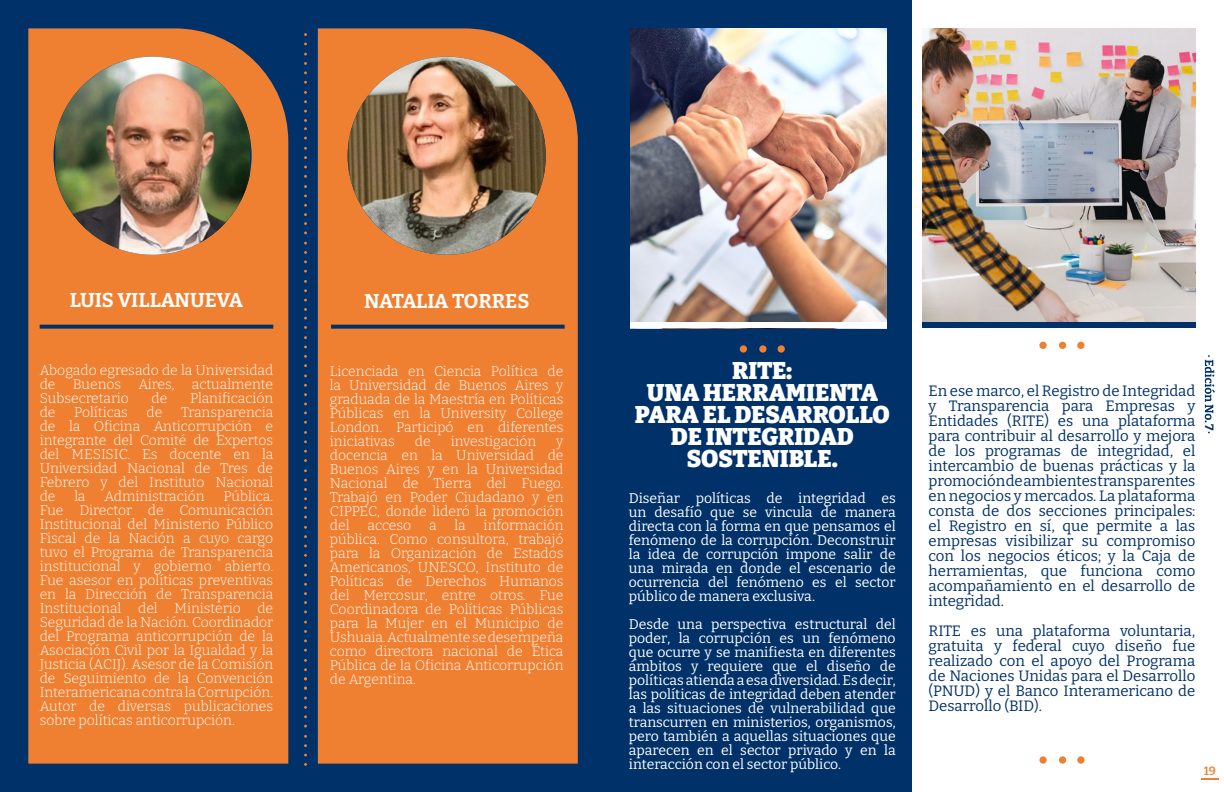
<style>
.page{position:relative;width:1224px;height:792px;background:#fff}
.page>*{position:absolute;margin:0;border:0;box-sizing:border-box;transform-origin:0 0}
.t1{font:900 24px/22px "Bitter";color:#fff;text-align:center}
.t2{font:700 20px "Bitter";letter-spacing:-.015em;color:#fff}
.t3{font:15px/15px "Bitter";color:#003169;text-align:justify}
.t4{font:300 14px/14px "Bitter";color:#fff;text-align:justify}
.t5{font:14px/14px "Bitter";color:#fff;text-align:justify}
.t6{font:600 12px "Bitter";color:#ef8031}
.t7{font:700 12px "Bitter";color:#003169}
</style>
<div class="page">
<svg style="left:1201px;top:778px;width:18px;height:2px"></svg>
<div style="left:0;top:0;width:912px;height:792px;background:#003169"></div>
<div style="left:28px;top:28px;width:260px;height:736px;background:#ef8031"></div>
<div style="left:318px;top:28px;width:260px;height:736px;background:#ef8031"></div>
<img style="left:922px;top:28px;width:273px;height:294px">
<div style="left:740px;top:345px;width:7px;height:8px;background:#ef8031;border-radius:50%"></div>
<div style="left:759px;top:345px;width:8px;height:8px;background:#ef8031;border-radius:50%"></div>
<div style="left:778px;top:345px;width:7px;height:8px;background:#ef8031;border-radius:50%"></div>
<div style="left:1039px;top:342px;width:8px;height:7px;background:#ef8031;border-radius:50%"></div>
<div style="left:1059px;top:342px;width:7px;height:7px;background:#ef8031;border-radius:50%"></div>
<div style="left:1077px;top:342px;width:8px;height:7px;background:#ef8031;border-radius:50%"></div>
<div style="left:1039px;top:756px;width:8px;height:8px;background:#ef8031;border-radius:50%"></div>
<div style="left:1059px;top:756px;width:7px;height:8px;background:#ef8031;border-radius:50%"></div>
<div style="left:1077px;top:756px;width:8px;height:8px;background:#ef8031;border-radius:50%"></div>
<svg style="left:304px;top:119px;width:3px;height:11px"></svg>
<svg style="left:304px;top:677px;width:3px;height:13px"></svg>
<img style="left:630px;top:28px;width:257px;height:294px">
<div style="left:630px;top:322px;width:257px;height:6px;background:#fff"></div>
<div style="left:922px;top:322px;width:274px;height:6px;background:#003169"></div>
<img style="left:55px;top:57px;width:195px;height:198px">
<img style="left:348px;top:57px;width:198px;height:198px;border-radius:99px">
<svg style="left:40px;top:325px;width:233px;height:4px"></svg>
<svg style="left:331px;top:325px;width:234px;height:4px"></svg>
<svg style="left:1205px;top:355px;width:10px;height:67px"></svg>
<h2 class="t2" style="left:70px;top:287px;width:175px">LUIS VILLANUEVA</h2>
<p class="t4" style="left:40px;top:362px;width:235px">Abogado egresado de la Universidad de Buenos Aires, actualmente Subsecretario</p>
<p class="t4" style="left:152px;top:390px;width:17px">de</p>
<p class="t4" style="left:190px;top:390px;width:85px">Planificación</p>
<p class="t4" style="left:40px;top:404px;width:17px">de</p>
<p class="t4" style="left:74px;top:404px;width:55px">Políticas</p>
<p class="t4" style="left:147px;top:404px;width:17px">de</p>
<p class="t4" style="left:40px;top:404px;width:235px;text-indent:141px">Transparencia de la Oficina Anticorrupción e integrante del Comité de Expertos del MESISIC. Es docente en la Universidad Nacional de Tres de Febrero y del Instituto Nacional de</p>
<p class="t4" style="left:40px;top:488px;width:235px;text-indent:184px">Pública.<br>Fue Director de Comunicación Institucional del Ministerio Público Fiscal de la Nación a cuyo cargo tuvo el Programa de Transparencia institucional y gobierno abierto.<br>Fue asesor en políticas preventivas en la Dirección de Transparencia Institucional del Ministerio de Seguridad de la Nación. Coordinador del Programa anticorrupción de la Asociación Civil por la Igualdad y la Justicia (ACIJ). Asesor de la Comisión de Seguimiento de la Convención Interamericana contra la Corrupción.<br>Autor de diversas publicaciones sobre políticas anticorrupción.</p>
<p class="t4" style="left:74px;top:488px;width:13px">la</p>
<p class="t4" style="left:104px;top:488px;width:102px">Administración</p>
<h2 class="t2" style="left:364px;top:288px;width:167px">NATALIA TORRES</h2>
<p class="t4" style="left:330px;top:364px;width:235px">Licenciada en Ciencia Política de la Universidad de Buenos Aires y graduada de la Maestría en Políticas Públicas en la University College London. Participó en diferentes iniciativas</p>
<p class="t4" style="left:415px;top:434px;width:17px">de</p>
<p class="t4" style="left:451px;top:434px;width:87px">investigación</p>
<p class="t4" style="left:330px;top:434px;width:235px;text-indent:226px">y docencia en la Universidad de Buenos Aires y en la Universidad Nacional de Tierra del Fuego.<br>Trabajó en Poder Ciudadano y en CIPPEC, donde lideró la promoción del</p>
<p class="t4" style="left:330px;top:518px;width:235px;text-indent:154px">información pública. Como consultora, trabajó para la Organización de Estados Americanos, UNESCO, Instituto de Políticas de Derechos Humanos del Mercosur, entre otros. Fue Coordinadora de Políticas Públicas para la Mujer en el Municipio de Ushuaia. Actualmente se desempeña como directora nacional de Ética Pública de la Oficina Anticorrupción de Argentina.</p>
<p class="t4" style="left:368px;top:518px;width:45px">acceso</p>
<p class="t4" style="left:429px;top:518px;width:9px">a</p>
<p class="t4" style="left:455px;top:518px;width:13px">la</p>
<h1 class="t1" style="left:635px;top:359px;width:257px">RITE:<br>UNA HERRAMIENTA<br>PARA EL DESARROLLO<br>DE INTEGRIDAD<br>SOSTENIBLE.</h1>
<p class="t5" style="left:629px;top:491px;width:268px">Diseñar políticas de integridad es un desafío que se vincula de manera directa con la forma en que pensamos el fenómeno de la corrupción. Deconstruir la idea de corrupción impone salir de una mirada en donde el escenario de ocurrencia del fenómeno es el sector público de manera exclusiva.</p>
<p class="t5" style="left:629px;top:617px;width:268px">Desde una perspectiva estructural del poder, la corrupción es un fenómeno que ocurre y se manifiesta en diferentes ámbitos y requiere que el diseño de políticas atienda a esa diversidad. Es decir, las políticas de integridad deben atender a las situaciones de vulnerabilidad que transcurren en ministerios, organismos, pero también a aquellas situaciones que aparecen en el sector privado y en la interacción con el sector público.</p>
<p class="t3" style="left:929px;top:383px;width:268px">En ese marco, el Registro de Integridad y Transparencia para Empresas y Entidades (RITE) es una plataforma para contribuir al desarrollo y mejora de los programas de integridad, el intercambio de buenas prácticas y la promoción de ambientes transparentes en negocios y mercados. La plataforma consta de dos secciones principales: el Registro en sí, que permite a las empresas visibilizar su compromiso con los negocios éticos; y la Caja de herramientas, que funciona como acompañamiento en el desarrollo de integridad.</p>
<p class="t3" style="left:929px;top:623px;width:268px">RITE es una plataforma voluntaria, gratuita y federal cuyo diseño fue realizado con el apoyo del Programa de Naciones Unidas para el Desarrollo (PNUD) y el Banco Interamericano de Desarrollo (BID).</p>
<p class="t7" style="left:1217px;top:424px;width:8px;rotate:90deg">7</p>
<p class="t6" style="left:1204px;top:763px;width:14px">19</p>
</div>
